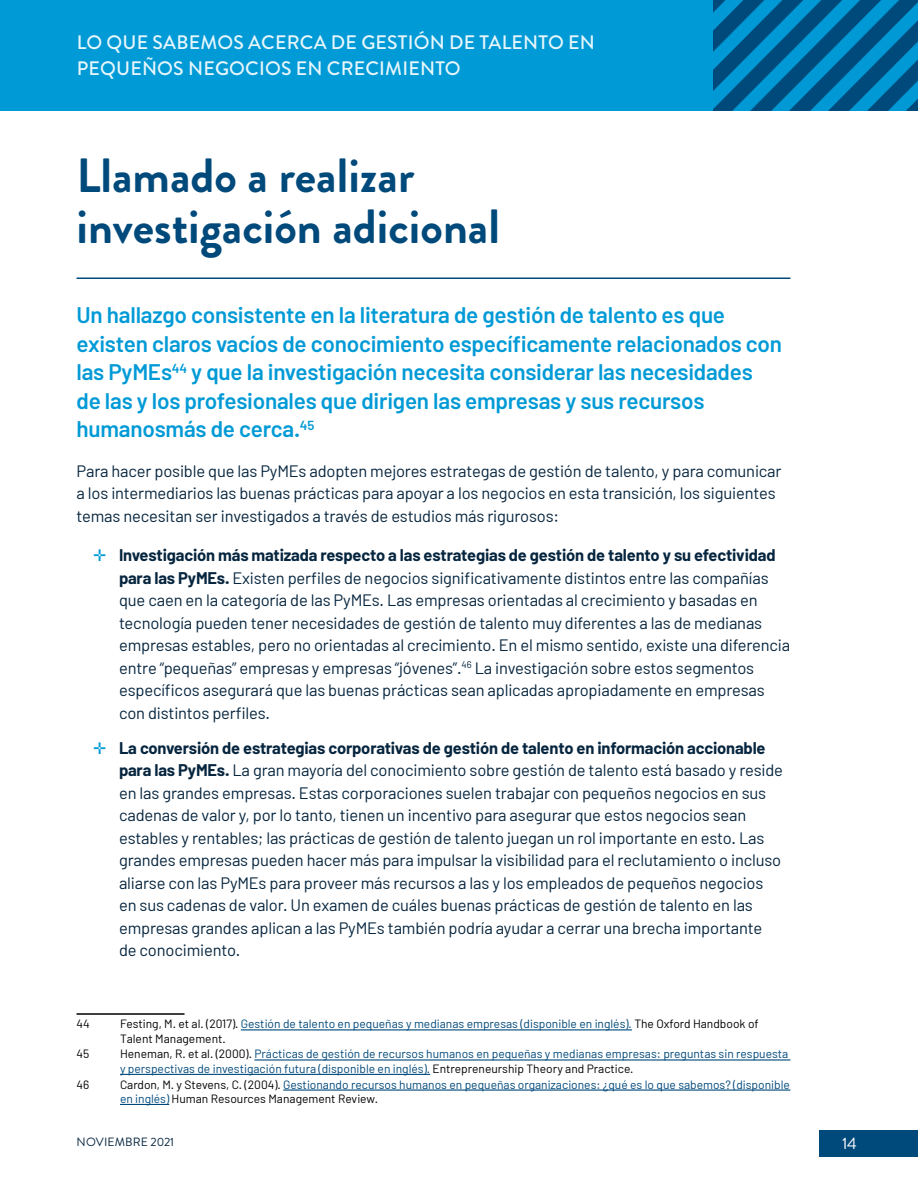
<style>
.page{position:relative;width:918px;height:1188px;background:#fff}
.page>*{position:absolute;margin:0;border:0;box-sizing:border-box;transform-origin:0 0}
.t1{font:700 48px/51px "Brandon Grotesque";color:#00497b}
.t2{font:600 22.5px/28.5px "Barlow";letter-spacing:-.01em;color:#009ad6}
.t3{font:500 19.5px/25.5px "Brandon Grotesque";letter-spacing:.01em;color:#e7f6fc}
.t4{font:16.5px/22.5px "Barlow";letter-spacing:-.01em;color:#06253e}
.t5{font:16.5px "Brandon Grotesque";color:#fff}
.t6{font:12px/14.4px "Barlow";color:#00497b}
.t7{font:12px "Brandon Grotesque";letter-spacing:.01em;color:#06253e}
.t8{font:12px "Barlow";color:#000}
.s1{color:#009ad6}
.s2{font-weight:700}
.s3{color:#000}
</style>
<div class="page">
<div style="left:820px;top:1130px;width:98px;height:27px;background:#00497b"></div>
<div style="left:0;top:0;width:918px;height:111px;background:#009ad6"></div>
<img style="left:714px;top:0;width:204px;height:111px">
<hr style="left:77px;top:277px;width:713px;height:2px;background:#00497b">
<hr style="left:77px;top:1013px;width:108px;height:2px;background:#000">
<hr style="left:241px;top:1029px;width:391px;height:1px;background:#00497b">
<hr style="left:254px;top:1059px;width:536px;height:2px;background:#00497b">
<hr style="left:120px;top:1074px;width:310px;height:1px;background:#00497b">
<hr style="left:283px;top:1089px;width:507px;height:2px;background:#00497b">
<hr style="left:120px;top:1104px;width:49px;height:1px;background:#00497b">
<p class="t3" style="left:77px;top:30px;width:520px">LO QUE SABEMOS ACERCA DE GESTIÓN DE TALENTO EN<br>PEQUEÑOS NEGOCIOS EN CRECIMIENTO</p>
<h1 class="t1" style="left:77px;top:151px;width:425px">Llamado a realizar investigación adicional</h1>
<p class="t2" style="left:77px;top:300px;width:707px">Un hallazgo consistente en la literatura de gestión de talento es que existen claros vacíos de conocimiento específicamente relacionados con las PyMEs<sup>44</sup> y que la investigación necesita considerar las necesidades de las y los profesionales que dirigen las empresas y sus recursos humanosmás de cerca.<sup>45</sup></p>
<p class="t4" style="left:77px;top:459px;width:707px">Para hacer posible que las PyMEs adopten mejores estrategas de gestión de talento, y para comunicar a los intermediarios las buenas prácticas para apoyar a los negocios en esta transición, los siguientes temas necesitan ser investigados a través de estudios más rigurosos:</p>
<p class="t4" style="left:119px;top:543px;width:673px;text-indent:-26px"><span class="s1">✛</span> <span class="s2">Investigación más matizada respecto a las estrategias de gestión de talento y su efectividad para las PyMEs.</span> Existen perfiles de negocios significativamente distintos entre las compañías que caen en la categoría de las PyMEs. Las empresas orientadas al crecimiento y basadas en tecnología pueden tener necesidades de gestión de talento muy diferentes a las de medianas empresas estables, pero no orientadas al crecimiento. En el mismo sentido, existe una diferencia entre “pequeñas” empresas y empresas “jóvenes”.<sup>46</sup> La investigación sobre estos segmentos específicos asegurará que las buenas prácticas sean aplicadas apropiadamente en empresas con distintos perfiles.</p>
<p class="t4" style="left:119px;top:736px;width:666px;text-indent:-26px"><span class="s1">✛</span> <span class="s2">La conversión de estrategias corporativas de gestión de talento en información accionable para las PyMEs.</span> La gran mayoría del conocimiento sobre gestión de talento está basado y reside en las grandes empresas. Estas corporaciones suelen trabajar con pequeños negocios en sus cadenas de valor y, por lo tanto, tienen un incentivo para asegurar que estos negocios sean estables y rentables; las prácticas de gestión de talento juegan un rol importante en esto. Las grandes empresas pueden hacer más para impulsar la visibilidad para el reclutamiento o incluso aliarse con las PyMEs para proveer más recursos a las y los empleados de pequeños negocios en sus cadenas de valor. Un examen de cuáles buenas prácticas de gestión de talento en las empresas grandes aplican a las PyMEs también podría ayudar a cerrar una brecha importante de conocimiento.</p>
<p class="t8" style="left:77px;top:1017px;width:15px">44</p>
<p class="t6" style="left:120px;top:1017px;width:640px"><span class="s3">Festing, M. et al. (2017).</span> Gestión de talento en pequeñas y medianas empresas (disponible en inglés). <span class="s3">The Oxford Handbook of<br>Talent Management.</span></p>
<p class="t8" style="left:77px;top:1047px;width:14px">45</p>
<p class="t6" style="left:120px;top:1047px;width:670px"><span class="s3">Heneman, R. et al. (2000).</span> Prácticas de gestión de recursos humanos en pequeñas y medianas empresas: preguntas sin respuesta y perspectivas de investigación futura (disponible en inglés). <span class="s3">Entrepreneurship Theory and Practice.</span></p>
<p class="t8" style="left:77px;top:1077px;width:14px">46</p>
<p class="t6" style="left:120px;top:1077px;width:671px"><span class="s3">Cardon, M. y Stevens, C. (2004).</span> Gestionando recursos humanos en pequeñas organizaciones: ¿qué es lo que sabemos? (disponible en inglés) <span class="s3">Human Resources Management Review.</span></p>
<p class="t7" style="left:77px;top:1134px;width:99px">NOVIEMBRE 2021</p>
<p class="t5" style="left:842px;top:1132px;width:16px">14</p>
</div>
